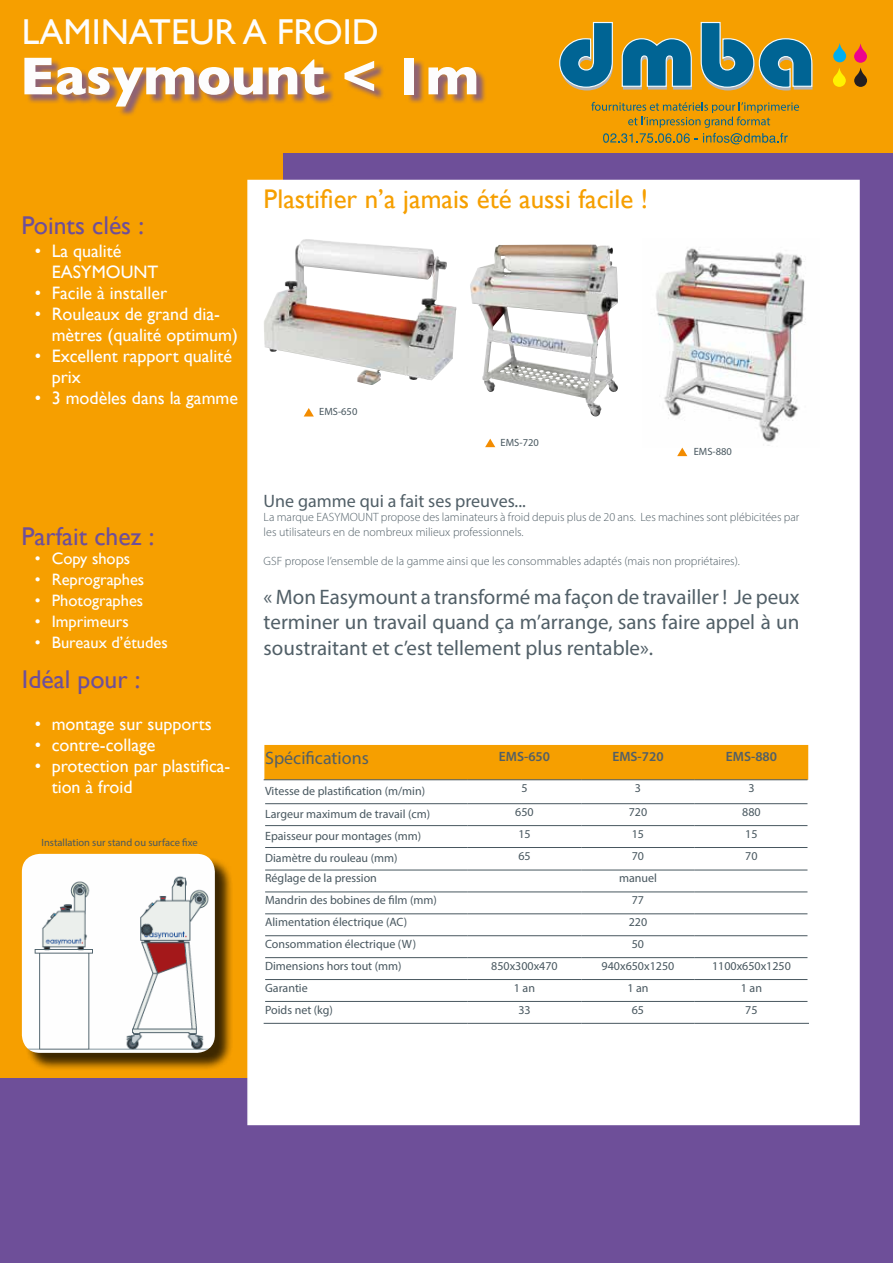
<style>
.page{position:relative;width:893px;height:1263px;background:#fff}
.page>*{position:absolute;margin:0;border:0;box-sizing:border-box;transform-origin:0 0}
.t1{font:700 54px "Gill Sans";color:#fdfdfd}
.t2{font:36px "Gill Sans";color:#fdfdfd}
.t3{font:27px "Gill Sans";color:#f69f00}
.t4{font:25.65px "Gill Sans";color:#6e4f99}
.t5{font:21px/25.2px "Myriad Pro";color:#515f67;text-align:justify}
.t6{font:18px/21px "Gill Sans";color:#fff}
.t7{font:18px "Myriad Pro";color:#515f67}
.t8{font:16.5px "Gill Sans";color:#fff}
.t9{font:600 13.5px "Myriad Pro";color:#515f67}
.t10{font:12px "Myriad Pro";color:#48575f}
.t11{font:300 12px/14.4px "Myriad Pro";color:#515f67}
.t12{font:10.5px "Myriad Pro";color:#48575f}
</style>
<div class="page">
<div style="left:0;top:143px;width:893px;height:1120px;background:#6e4f99"></div>
<div style="left:0;top:0;width:893px;height:153px;background:#f69f00"></div>
<div style="left:0;top:0;width:283px;height:1077px;background:#f69f00"></div>
<div style="left:247px;top:180px;width:613px;height:945px;background:#fff;border:2px solid #fff"></div>
<div style="left:26px;top:59px;width:461px;height:58px;background:#6e4f99;opacity:.75"></div>
<div style="left:264px;top:745px;width:544px;height:35px;background:#f69f00"></div>
<hr style="left:264px;top:779px;width:204px;height:1px;background:#48575f">
<hr style="left:468px;top:779px;width:113px;height:1px;background:#48575f">
<hr style="left:581px;top:779px;width:114px;height:1px;background:#48575f">
<hr style="left:695px;top:779px;width:112px;height:1px;background:#48575f">
<hr style="left:265px;top:803px;width:203px;height:1px;background:#48575f">
<hr style="left:468px;top:803px;width:113px;height:1px;background:#48575f">
<hr style="left:581px;top:803px;width:114px;height:1px;background:#48575f">
<hr style="left:695px;top:803px;width:112px;height:1px;background:#48575f">
<hr style="left:265px;top:825px;width:203px;height:1px;background:#48575f">
<hr style="left:468px;top:825px;width:113px;height:1px;background:#48575f">
<hr style="left:581px;top:825px;width:114px;height:1px;background:#48575f">
<hr style="left:695px;top:825px;width:112px;height:1px;background:#48575f">
<hr style="left:265px;top:847px;width:203px;height:1px;background:#48575f">
<hr style="left:468px;top:847px;width:113px;height:1px;background:#48575f">
<hr style="left:581px;top:847px;width:114px;height:1px;background:#48575f">
<hr style="left:695px;top:847px;width:112px;height:1px;background:#48575f">
<hr style="left:265px;top:870px;width:203px;height:1px;background:#48575f">
<hr style="left:468px;top:870px;width:113px;height:1px;background:#48575f">
<hr style="left:581px;top:870px;width:114px;height:1px;background:#48575f">
<hr style="left:695px;top:870px;width:112px;height:1px;background:#48575f">
<hr style="left:265px;top:891px;width:203px;height:1px;background:#48575f">
<hr style="left:468px;top:891px;width:113px;height:1px;background:#48575f">
<hr style="left:581px;top:891px;width:114px;height:1px;background:#48575f">
<hr style="left:695px;top:891px;width:112px;height:1px;background:#48575f">
<hr style="left:265px;top:913px;width:203px;height:1px;background:#48575f">
<hr style="left:468px;top:913px;width:113px;height:1px;background:#48575f">
<hr style="left:581px;top:913px;width:114px;height:1px;background:#48575f">
<hr style="left:695px;top:913px;width:112px;height:1px;background:#48575f">
<hr style="left:265px;top:935px;width:203px;height:1px;background:#48575f">
<hr style="left:468px;top:935px;width:113px;height:1px;background:#48575f">
<hr style="left:581px;top:935px;width:114px;height:1px;background:#48575f">
<hr style="left:695px;top:935px;width:112px;height:1px;background:#48575f">
<hr style="left:265px;top:957px;width:203px;height:1px;background:#48575f">
<hr style="left:468px;top:957px;width:113px;height:1px;background:#48575f">
<hr style="left:581px;top:957px;width:114px;height:1px;background:#48575f">
<hr style="left:695px;top:957px;width:112px;height:1px;background:#48575f">
<hr style="left:265px;top:979px;width:203px;height:1px;background:#48575f">
<hr style="left:468px;top:979px;width:113px;height:1px;background:#48575f">
<hr style="left:581px;top:979px;width:114px;height:1px;background:#48575f">
<hr style="left:695px;top:979px;width:112px;height:1px;background:#48575f">
<hr style="left:265px;top:1001px;width:203px;height:1px;background:#48575f">
<hr style="left:468px;top:1001px;width:113px;height:1px;background:#48575f">
<hr style="left:581px;top:1001px;width:114px;height:1px;background:#48575f">
<hr style="left:695px;top:1001px;width:112px;height:1px;background:#48575f">
<hr style="left:264px;top:1023px;width:204px;height:1px;background:#48575f">
<hr style="left:468px;top:1023px;width:113px;height:1px;background:#48575f">
<hr style="left:581px;top:1023px;width:114px;height:1px;background:#48575f">
<hr style="left:695px;top:1023px;width:114px;height:1px;background:#48575f">
<svg style="left:304px;top:408px;width:10px;height:8px"></svg>
<div style="left:24px;top:856px;width:210px;height:215px;background:#000;opacity:.75"></div>
<img style="left:22px;top:854px;width:193px;height:199px">
<img style="left:264px;top:239px;width:193px;height:146px">
<img style="left:470px;top:245px;width:148px;height:172px">
<img style="left:656px;top:248px;width:150px;height:198px">
<svg style="left:485px;top:439px;width:10px;height:8px"></svg>
<svg style="left:677px;top:448px;width:10px;height:8px"></svg>
<svg style="left:833px;top:43px;width:13px;height:19px"></svg>
<svg style="left:833px;top:68px;width:13px;height:19px"></svg>
<svg style="left:854px;top:43px;width:13px;height:44px"></svg>
<svg style="left:559px;top:22px;width:54px;height:68px"></svg>
<svg style="left:621px;top:38px;width:71px;height:52px"></svg>
<svg style="left:700px;top:22px;width:112px;height:69px"></svg>
<svg style="left:591px;top:102px;width:208px;height:42px"></svg>
<h2 class="t2" style="left:22px;top:11px;width:358px">LAMINATEUR A FROID</h2>
<h1 class="t1" style="left:20px;top:33px;width:461px">Easymount &lt; 1m</h1>
<h3 class="t4" style="left:21px;top:210px;width:124px">Points clés :</h3>
<h3 class="t6" style="left:52px;top:241px;width:108px;text-indent:-17px">• La qualité<br>EASYMOUNT</h3>
<h3 class="t6" style="left:35px;top:283px;width:134px">• Facile à installer</h3>
<h3 class="t6" style="left:52px;top:304px;width:188px;text-indent:-17px">• Rouleaux de grand dia&shy;mètres (qualité optimum)</h3>
<h3 class="t6" style="left:52px;top:346px;width:182px;text-indent:-17px">• Excellent rapport qualité prix</h3>
<h3 class="t6" style="left:35px;top:388px;width:205px">• 3 modèles dans la gamme</h3>
<h3 class="t4" style="left:21px;top:521px;width:134px">Parfait chez :</h3>
<h3 class="t8" style="left:35px;top:549px;width:97px">• Copy shops</h3>
<h3 class="t8" style="left:35px;top:570px;width:111px">• Reprographes</h3>
<h3 class="t8" style="left:35px;top:591px;width:110px">• Photographes</h3>
<h3 class="t8" style="left:35px;top:612px;width:96px">• Imprimeurs</h3>
<h3 class="t8" style="left:35px;top:633px;width:135px">• Bureaux d’études</h3>
<h3 class="t4" style="left:22px;top:664px;width:120px">Idéal pour :</h3>
<h3 class="t6" style="left:35px;top:714px;width:179px">• montage sur supports</h3>
<h3 class="t6" style="left:35px;top:735px;width:122px">• contre-collage</h3>
<h3 class="t6" style="left:52px;top:756px;width:180px;text-indent:-17px">• protection par plastifica&shy;tion à froid</h3>
<p class="t12" style="left:41px;top:836px;width:158px">Installation sur stand ou surface fixe</p>
<h3 class="t3" style="left:264px;top:183px;width:386px">Plastifier n’a jamais été aussi facile !</h3>
<p class="t12" style="left:319px;top:405px;width:40px">EMS-650</p>
<p class="t12" style="left:501px;top:436px;width:40px">EMS-720</p>
<p class="t12" style="left:694px;top:445px;width:40px">EMS-880</p>
<h3 class="t7" style="left:264px;top:490px;width:264px">Une gamme qui a fait ses preuves...</h3>
<p class="t11" style="left:264px;top:510px;width:537px">La marque EASYMOUNT propose des laminateurs à froid depuis plus de 20 ans. Les machines sont plébicitées par les utilisateurs en de nombreux milieux professionnels.</p>
<p class="t11" style="left:264px;top:553px;width:478px">GSF propose l’ensemble de la gamme ainsi que les consommables adaptés (mais non propriétaires).</p>
<h3 class="t5" style="left:264px;top:584px;width:537px">« Mon Easymount a transformé ma façon de travailler ! Je peux terminer un travail quand ça m’arrange, sans faire appel à un soustraitant et c’est tellement plus rentable».</h3>
<h3 class="t7" style="left:265px;top:747px;width:105px">Spécifications</h3>
<p class="t9" style="left:499px;top:748px;width:53px">EMS-650</p>
<p class="t9" style="left:612px;top:748px;width:53px">EMS-720</p>
<p class="t9" style="left:726px;top:748px;width:53px">EMS-880</p>
<p class="t10" style="left:265px;top:783px;width:161px">Vitesse de plastification (m/min)</p>
<p class="t10" style="left:521px;top:780px;width:8px">5</p>
<p class="t10" style="left:635px;top:780px;width:8px">3</p>
<p class="t10" style="left:748px;top:780px;width:8px">3</p>
<p class="t10" style="left:265px;top:806px;width:167px">Largeur maximum de travail (cm)</p>
<p class="t10" style="left:515px;top:804px;width:20px">650</p>
<p class="t10" style="left:629px;top:804px;width:20px">720</p>
<p class="t10" style="left:742px;top:804px;width:20px">880</p>
<p class="t10" style="left:265px;top:828px;width:158px">Epaisseur pour montages (mm)</p>
<p class="t10" style="left:518px;top:826px;width:14px">15</p>
<p class="t10" style="left:632px;top:826px;width:14px">15</p>
<p class="t10" style="left:745px;top:826px;width:14px">15</p>
<p class="t10" style="left:265px;top:850px;width:134px">Diamètre du rouleau (mm)</p>
<p class="t10" style="left:518px;top:848px;width:14px">65</p>
<p class="t10" style="left:632px;top:848px;width:14px">70</p>
<p class="t10" style="left:745px;top:848px;width:14px">70</p>
<p class="t10" style="left:265px;top:871px;width:113px">Réglage de la pression</p>
<p class="t10" style="left:619px;top:871px;width:39px">manuel</p>
<p class="t10" style="left:265px;top:893px;width:173px">Mandrin des bobines de film (mm)</p>
<p class="t10" style="left:632px;top:893px;width:14px">77</p>
<p class="t10" style="left:265px;top:914px;width:143px">Alimentation électrique (AC)</p>
<p class="t10" style="left:629px;top:914px;width:20px">220</p>
<p class="t10" style="left:265px;top:936px;width:153px">Consommation électrique (W)</p>
<p class="t10" style="left:632px;top:936px;width:14px">50</p>
<p class="t10" style="left:265px;top:958px;width:138px">Dimensions hors tout (mm)</p>
<p class="t10" style="left:491px;top:958px;width:68px">850x300x470</p>
<p class="t10" style="left:602px;top:958px;width:74px">940x650x1250</p>
<p class="t10" style="left:712px;top:958px;width:80px">1100x650x1250</p>
<p class="t10" style="left:265px;top:980px;width:44px">Garantie</p>
<p class="t10" style="left:514px;top:980px;width:23px">1 an</p>
<p class="t10" style="left:627px;top:980px;width:23px">1 an</p>
<p class="t10" style="left:741px;top:980px;width:23px">1 an</p>
<p class="t10" style="left:265px;top:1002px;width:69px">Poids net (kg)</p>
<p class="t10" style="left:518px;top:1002px;width:14px">33</p>
<p class="t10" style="left:632px;top:1002px;width:14px">65</p>
<p class="t10" style="left:745px;top:1002px;width:14px">75</p>
</div>
